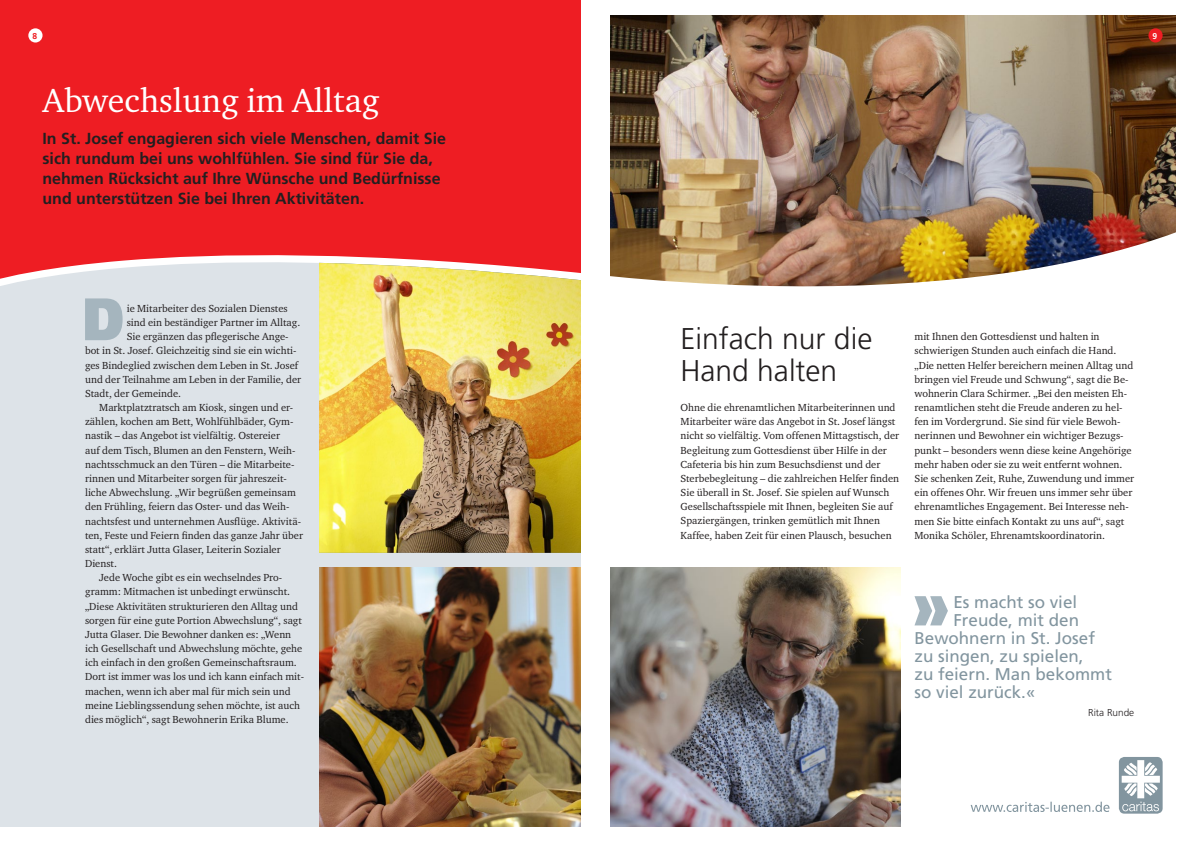
<style>
.page{position:relative;width:1191px;height:842px;background:#fff}
.page>*{position:absolute;margin:0;border:0;box-sizing:border-box;transform-origin:0 0}
.t1{font:900 67.7px "Frutiger LT";color:#a5b5be;scale:.85 1}
.t2{font:900 59.8px "Frutiger LT";color:#a5b5be;scale:.85 1}
.t3{font:34px "Charter ITC";color:#fff}
.t4{font:300 30px/32px "Frutiger LT";color:#231f20}
.t5{font:17px "Frutiger LT";color:#82959f}
.t6{font:700 16px/20px "Frutiger LT";color:#231f20}
.t7{font:10.5px/14.2px "Charter ITC";color:#231f20}
.t8{font:300 10px "Frutiger LT";color:#231f20}
.t9{font:700 8.5px "Frutiger LT";color:#ee1d23}
.t10{font:700 8.5px "Frutiger LT";color:#fff}
</style>
<div class="page">
<div style="left:0;top:281px;width:581px;height:546px;background:#dde3e8"></div>
<img style="left:610px;top:15px;width:566px;height:272px">
<div style="left:0;top:0;width:581px;height:281px;background:#ee1d23"></div>
<img style="left:610px;top:567px;width:290px;height:260px">
<img style="left:319px;top:263px;width:262px;height:290px">
<img style="left:319px;top:567px;width:262px;height:260px">
<div style="left:1148px;top:28px;width:14px;height:15px;background:#ee1d23;border-radius:50%"></div>
<svg style="left:970px;top:757px;width:192px;height:57px"></svg>
<div style="left:28px;top:28px;width:15px;height:15px;background:#fff;border-radius:50%"></div>
<p class="t9" style="left:32px;top:31px;width:6px">8</p>
<p class="t10" style="left:1152px;top:31px;width:6px">9</p>
<h3 class="t3" style="left:43px;top:80px;width:339px">Abwechslung im Alltag</h3>
<h3 class="t6" style="left:43px;top:128px;width:405px">In St. Josef engagieren sich viele Menschen, damit Sie sich rundum bei uns wohlfühlen. Sie sind für Sie da, nehmen Rücksicht auf Ihre Wünsche und Bedürfnisse und unterstützen Sie bei Ihren Aktivitäten.</h3>
<h2 class="t2" style="left:82px;top:283px;width:51px">D</h2>
<p class="t7" style="left:127px;top:301px;width:162px">ie Mitarbeiter des Sozialen Dienstes</p>
<p class="t7" style="left:127px;top:315px;width:175px">sind ein beständiger Partner im Alltag.</p>
<p class="t7" style="left:127px;top:329px;width:163px">Sie ergänzen das pflegerische Ange-</p>
<p class="t7" style="left:85px;top:343px;width:213px">bot in St. Josef. Gleichzeitig sind sie ein wichti-</p>
<p class="t7" style="left:85px;top:358px;width:215px">ges Bindeglied zwischen dem Leben in St. Josef</p>
<p class="t7" style="left:85px;top:372px;width:218px">und der Teilnahme am Leben in der Familie, der</p>
<p class="t7" style="left:85px;top:386px;width:98px">Stadt, der Gemeinde.</p>
<p class="t7" style="left:99px;top:400px;width:195px">Marktplatztratsch am Kiosk, singen und er-</p>
<p class="t7" style="left:85px;top:414px;width:210px">zählen, kochen am Bett, Wohlfühlbäder, Gym-</p>
<p class="t7" style="left:85px;top:428px;width:196px">nastik – das Angebot ist vielfältig. Ostereier</p>
<p class="t7" style="left:85px;top:443px;width:212px">auf dem Tisch, Blumen an den Fenstern, Weih-</p>
<p class="t7" style="left:85px;top:457px;width:211px">nachtsschmuck an den Türen – die Mitarbeite-</p>
<p class="t7" style="left:85px;top:471px;width:203px">rinnen und Mitarbeiter sorgen für jahreszeit-</p>
<p class="t7" style="left:85px;top:485px;width:212px">liche Abwechslung. „Wir begrüßen gemeinsam</p>
<p class="t7" style="left:85px;top:499px;width:206px">den Frühling, feiern das Oster- und das Weih-</p>
<p class="t7" style="left:85px;top:514px;width:217px">nachtsfest und unternehmen Ausflüge. Aktivitä-</p>
<p class="t7" style="left:85px;top:528px;width:219px">ten, Feste und Feiern finden das ganze Jahr über</p>
<p class="t7" style="left:85px;top:542px;width:197px">statt“, erklärt Jutta Glaser, Leiterin Sozialer</p>
<p class="t7" style="left:85px;top:556px;width:33px">Dienst.</p>
<p class="t7" style="left:99px;top:570px;width:184px">Jede Woche gibt es ein wechselndes Pro-</p>
<p class="t7" style="left:85px;top:584px;width:207px">gramm: Mitmachen ist unbedingt erwünscht.</p>
<p class="t7" style="left:85px;top:599px;width:214px">„Diese Aktivitäten strukturieren den Alltag und</p>
<p class="t7" style="left:85px;top:613px;width:218px">sorgen für eine gute Portion Abwechslung“, sagt</p>
<p class="t7" style="left:85px;top:627px;width:208px">Jutta Glaser. Die Bewohner danken es: „Wenn</p>
<p class="t7" style="left:85px;top:641px;width:219px">ich Gesellschaft und Abwechslung möchte, gehe</p>
<p class="t7" style="left:85px;top:655px;width:213px">ich einfach in den großen Gemeinschaftsraum.</p>
<p class="t7" style="left:85px;top:669px;width:220px">Dort ist immer was los und ich kann einfach mit-</p>
<p class="t7" style="left:85px;top:684px;width:207px">machen, wenn ich aber mal für mich sein und</p>
<p class="t7" style="left:85px;top:698px;width:216px">meine Lieblingssendung sehen möchte, ist auch</p>
<p class="t7" style="left:85px;top:712px;width:205px">dies möglich“, sagt Bewohnerin Erika Blume.</p>
<h3 class="t4" style="left:680px;top:323px;width:193px">Einfach nur die<br>Hand halten</h3>
<p class="t7" style="left:680px;top:400px;width:220px">Ohne die ehrenamtlichen Mitarbeiterinnen und Mitarbeiter wäre das Angebot in St. Josef längst nicht so vielfältig. Vom offenen Mittagstisch, der Begleitung zum Gottesdienst über Hilfe in der Cafeteria bis hin zum Besuchsdienst und der Sterbebegleitung – die zahlreichen Helfer finden Sie überall in St. Josef. Sie spielen auf Wunsch Gesellschaftsspiele mit Ihnen, begleiten Sie auf Spaziergängen, trinken gemütlich mit Ihnen Kaffee, haben Zeit für einen Plausch, besuchen</p>
<p class="t7" style="left:914px;top:329px;width:221px">mit Ihnen den Gottesdienst und halten in schwierigen Stunden auch einfach die Hand. „Die netten Helfer bereichern meinen Alltag und bringen viel Freude und Schwung“, sagt die Be&shy;wohnerin Clara Schirmer. „Bei den meisten Eh&shy;renamtlichen steht die Freude anderen zu hel&shy;fen im Vordergrund. Sie sind für viele Bewoh&shy;nerinnen und Bewohner ein wichtiger Bezugs&shy;punkt – besonders wenn diese keine Angehörige mehr haben oder sie zu weit entfernt wohnen.<br>Sie schenken Zeit, Ruhe, Zuwendung und immer ein offenes Ohr. Wir freuen uns immer sehr über ehrenamtliches Engagement. Bei Interesse neh&shy;men Sie bitte einfach Kontakt zu uns auf“, sagt Monika Schöler, Ehrenamtskoordinatorin.</p>
<h1 class="t1" style="left:912px;top:564px;width:46px">»</h1>
<h3 class="t5" style="left:953px;top:592px;width:125px">Es macht so viel</h3>
<h3 class="t5" style="left:953px;top:610px;width:127px">Freude, mit den</h3>
<h3 class="t5" style="left:914px;top:628px;width:182px">Bewohnern in St. Josef</h3>
<h3 class="t5" style="left:914px;top:646px;width:171px">zu singen, zu spielen,</h3>
<h3 class="t5" style="left:914px;top:664px;width:199px">zu feiern. Man bekommt</h3>
<h3 class="t5" style="left:914px;top:682px;width:122px">so viel zurück.«</h3>
<p class="t8" style="left:1088px;top:707px;width:48px">Rita Runde</p>
</div>
